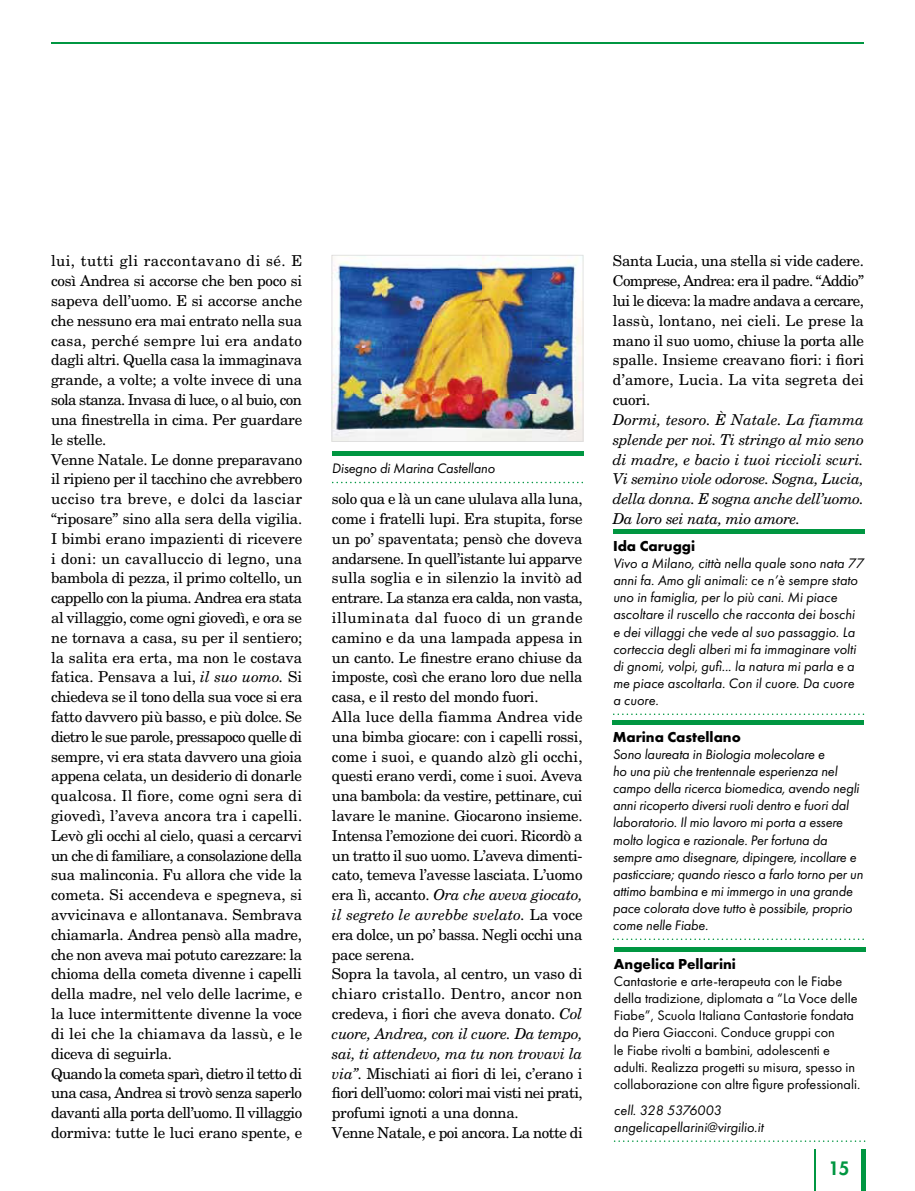
<style>
.page{position:relative;width:915px;height:1191px;background:#fff}
.page>*{position:absolute;margin:0;border:0;box-sizing:border-box;transform-origin:0 0}
.t1{font:800 18px "Futura Std";color:#009641}
.t2{font:15px/19.8px "New Century Schlbk LT Pro";letter-spacing:-.02em;color:#000}
.t3{font:italic 15px/19.8px "New Century Schlbk LT Pro";letter-spacing:-.02em;color:#000;text-align:justify}
.t4{font:700 15px "Futura PT";color:#000}
.t5{font:italic 14.25px/17.1px "Futura PT";letter-spacing:-.01em;color:#000}
.t6{font:14.25px/17.1px "Futura PT";color:#000}
.s1{font-style:italic}
</style>
<div class="page">
<hr style="left:51px;top:42px;width:812px;height:1px;background:#009641">
<hr style="left:813px;top:1149px;width:2px;height:42px;background:#009641">
<hr style="left:861px;top:1149px;width:4px;height:42px;background:#009641">
<hr style="left:332px;top:452px;width:251px;height:4px;background:#009641">
<svg style="left:332px;top:482px;width:251px;height:1px"></svg>
<img style="left:331px;top:255px;width:252px;height:187px">
<div style="left:613px;top:947px;width:252px;height:5px;background:#009641"></div>
<svg style="left:613px;top:1140px;width:252px;height:2px"></svg>
<div style="left:612px;top:720px;width:251px;height:5px;background:#009641"></div>
<svg style="left:612px;top:938px;width:251px;height:2px"></svg>
<div style="left:612px;top:529px;width:251px;height:5px;background:#009641"></div>
<svg style="left:613px;top:713px;width:250px;height:2px"></svg>
<p class="t2" style="left:51px;top:251px;width:253px">lui, tutti gli raccontavano di sé. E così Andrea si accorse che ben poco si sapeva dell’uomo. E si accorse anche che nessuno era mai entrato nella sua casa, perché sempre lui era andato dagli altri. Quella casa la immaginava grande, a volte; a volte invece di una sola stanza. Invasa di luce, o al buio, con una finestrella in cima. Per guardare le stelle.<br>Venne Natale. Le donne preparavano il ripieno per il tacchino che avrebbero ucciso tra breve, e dolci da lasciar “riposare” sino alla sera della vigilia.<br>I bimbi erano impazienti di ricevere i doni: un cavalluccio di legno, una bambola di pezza, il primo coltello, un cappello con la piuma. Andrea era stata al villaggio, come ogni giovedì, e ora se ne tornava a casa, su per il sentiero; la salita era erta, ma non le costava fatica. Pensava a lui, <span class="s1">il suo uomo.</span> Si chiedeva se il tono della sua voce si era fatto davvero più basso, e più dolce. Se dietro le sue parole, pressapoco quelle di sempre, vi era stata davvero una gioia appena celata, un desiderio di donarle qualcosa. Il fiore, come ogni sera di giovedì, l’aveva ancora tra i capelli.<br>Levò gli occhi al cielo, quasi a cercarvi un che di familiare, a consolazione della sua malinconia. Fu allora che vide la cometa. Si accendeva e spegneva, si avvicinava e allontanava. Sembrava chiamarla. Andrea pensò alla madre, che non aveva mai potuto carezzare: la chioma della cometa divenne i capelli della madre, nel velo delle lacrime, e la luce intermittente divenne la voce di lei che la chiamava da lassù, e le diceva di seguirla.<br>Quando la cometa sparì, dietro il tetto di una casa, Andrea si trovò senza saperlo davanti alla porta dell’uomo. Il villaggio dormiva: tutte le luci erano spente, e</p>
<p class="t5" style="left:332px;top:460px;width:164px">Disegno di Marina Castellano</p>
<p class="t2" style="left:332px;top:488px;width:252px">solo qua e là un cane ululava alla luna, come i fratelli lupi. Era stupita, forse un po’ spaventata; pensò che doveva andarsene. In quell’istante lui apparve sulla soglia e in silenzio la invitò ad entrare. La stanza era calda, non vasta, illuminata dal fuoco di un grande camino e da una lampada appesa in un canto. Le finestre erano chiuse da imposte, così che erano loro due nella casa, e il resto del mondo fuori.<br>Alla luce della fiamma Andrea vide una bimba giocare: con i capelli rossi, come i suoi, e quando alzò gli occhi, questi erano verdi, come i suoi. Aveva una bambola: da vestire, pettinare, cui lavare le manine. Giocarono insieme.<br>Intensa l’emozione dei cuori. Ricordò a un tratto il suo uomo. L’aveva dimenti&shy;cato, temeva l’avesse lasciata. L’uomo era lì, accanto. <span class="s1">Ora che aveva giocato, il segreto le avrebbe svelato.</span> La voce era dolce, un po’ bassa. Negli occhi una pace serena.<br>Sopra la tavola, al centro, un vaso di chiaro cristallo. Dentro, ancor non credeva, i fiori che aveva donato. <span class="s1">Col cuore, Andrea, con il cuore. Da tempo, sai, ti attendevo, ma tu non trovavi la via”.</span> Mischiati ai fiori di lei, c’erano i fiori dell’uomo: colori mai visti nei prati, profumi ignoti a una donna.<br>Venne Natale, e poi ancora. La notte di</p>
<p class="t2" style="left:612px;top:251px;width:252px;text-align:justify">Santa Lucia, una stella si vide cadere.<br>Comprese, Andrea: era il padre. “Addio” lui le diceva: la madre andava a cercare, lassù, lontano, nei cieli. Le prese la mano il suo uomo, chiuse la porta alle spalle. Insieme creavano fiori: i fiori d’amore, Lucia. La vita segreta dei cuori.</p>
<p class="t3" style="left:612px;top:409px;width:253px">Dormi, tesoro. È Natale. La fiamma splende per noi. Ti stringo al mio seno di madre, e bacio i tuoi riccioli scuri.<br>Vi semino viole odorose. Sogna, Lucia, della donna. E sogna anche dell’uomo.<br>Da loro sei nata, mio amore.</p>
<p class="t4" style="left:612px;top:536px;width:84px">Ida Caruggi</p>
<p class="t5" style="left:612px;top:555px;width:252px">Vivo a Milano, città nella quale sono nata 77 anni fa. Amo gli animali: ce n’è sempre stato uno in famiglia, per lo più cani. Mi piace ascoltare il ruscello che racconta dei boschi e dei villaggi che vede al suo passaggio. La corteccia degli alberi mi fa immaginare volti di gnomi, volpi, gufi... la natura mi parla e a me piace ascoltarla. Con il cuore. Da cuore a cuore.</p>
<p class="t4" style="left:612px;top:727px;width:130px">Marina Castellano</p>
<p class="t5" style="left:612px;top:745px;width:252px">Sono laureata in Biologia molecolare e<br>ho una più che trentennale esperienza nel campo della ricerca biomedica, avendo negli anni ricoperto diversi ruoli dentro e fuori dal laboratorio. Il mio lavoro mi porta a essere molto logica e razionale. Per fortuna da sempre amo disegnare, dipingere, incollare e pasticciare; quando riesco a farlo torno per un attimo bambina e mi immergo in una grande pace colorata dove tutto è possibile, proprio come nelle Fiabe.</p>
<p class="t4" style="left:613px;top:954px;width:123px">Angelica Pellarini</p>
<p class="t6" style="left:613px;top:972px;width:248px">Cantastorie e arte-terapeuta con le Fiabe della tradizione, diplomata a “La Voce delle Fiabe”, Scuola Italiana Cantastorie fondata da Piera Giacconi. Conduce gruppi con<br>le Fiabe rivolti a bambini, adolescenti e adulti. Realizza progetti su misura, spesso in collaborazione con altre figure professionali.</p>
<p class="t5" style="left:613px;top:1101px;width:151px">cell. 328 5376003 angelicapellarini@virgilio.it</p>
<p class="t1" style="left:828px;top:1157px;width:22px">15</p>
</div>
